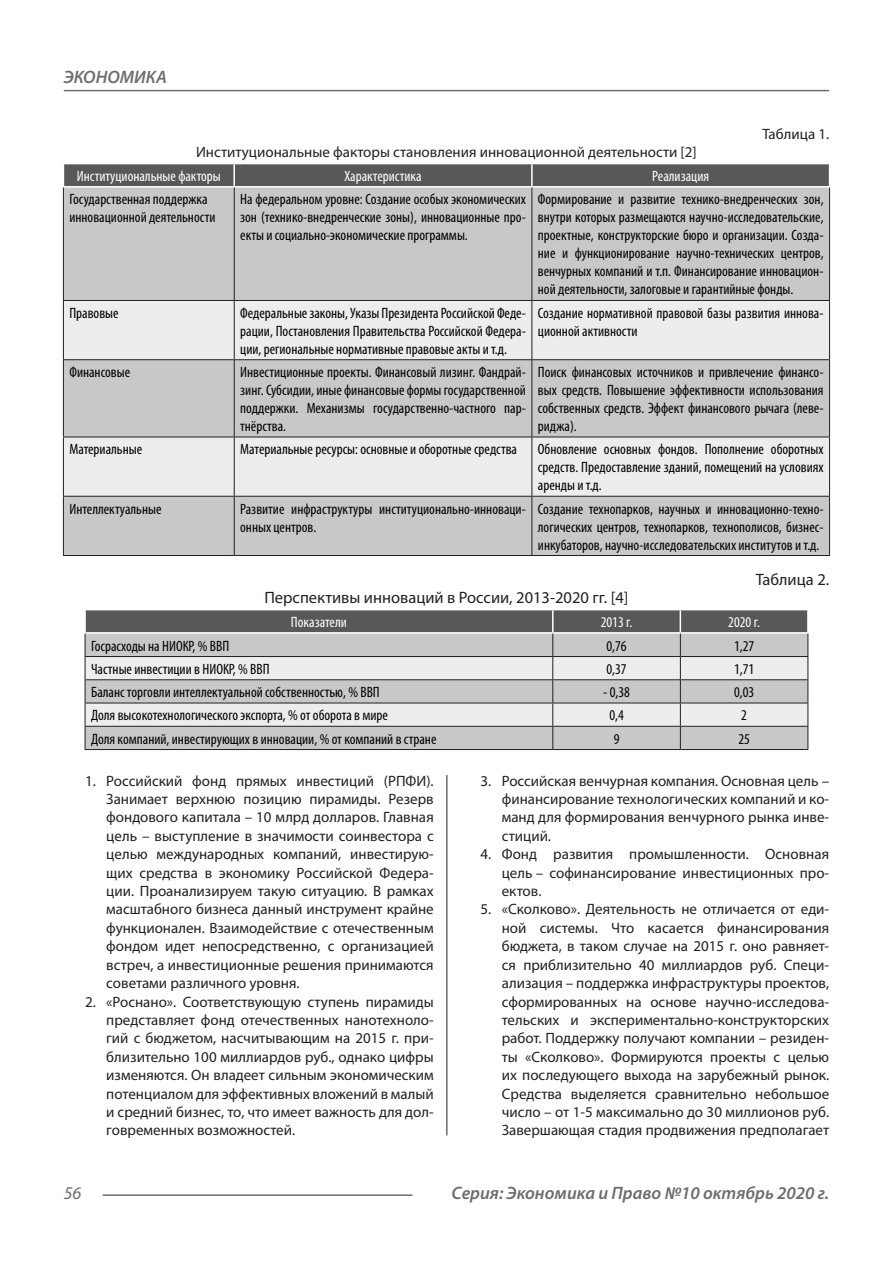
<style>
.page{position:relative;width:893px;height:1263px;background:#fff}
.page>*{position:absolute;margin:0;border:0;box-sizing:border-box;transform-origin:0 0}
.t1{font:italic 600 18px "Myriad Pro";color:#6c6d70}
.t2{font:italic 18px "Myriad Pro";color:#6c6d70}
.Статья_текст{font:16.5px "Myriad Pro";color:#231f20}
.Таблица_Строка{font:condensed 15px/18px "Myriad Pro";color:#000;text-align:justify}
.Статья_текст-2{font:15px/18.5px "Myriad Pro";color:#231f20;text-align:justify}
.Таблица_Заголовок_Яч{font:condensed 15px "Myriad Pro";color:#fff}
</style>
<div class="page">
<hr style="left:446px;top:128px;width:1px;height:1007px;background:#231f20">
<hr style="left:103px;top:1194px;width:309px;height:2px;background:#6c6d70">
<hr style="left:64px;top:90px;width:765px;height:1px;background:#6c6d70">
<div style="left:441px;top:123px;width:12px;height:651px;background:#fff"></div>
<div style="left:64px;top:188px;width:765px;height:367px;background:#c7c8ca"></div>
<svg style="left:64px;top:301px;width:765px;height:195px;background:#dcddde"></svg>
<div style="left:63px;top:164px;width:767px;height:22px;background:#57585a"></div>
<hr style="left:63px;top:188px;width:1px;height:112px;background:#231f20">
<hr style="left:234px;top:188px;width:1px;height:112px;background:#231f20">
<hr style="left:531px;top:188px;width:1px;height:112px;background:#231f20">
<hr style="left:829px;top:188px;width:1px;height:112px;background:#231f20">
<hr style="left:63px;top:300px;width:171px;height:1px;background:#231f20">
<hr style="left:63px;top:301px;width:1px;height:58px;background:#231f20">
<hr style="left:234px;top:300px;width:298px;height:1px;background:#231f20">
<hr style="left:234px;top:301px;width:1px;height:58px;background:#231f20">
<hr style="left:532px;top:300px;width:298px;height:1px;background:#231f20">
<hr style="left:531px;top:301px;width:1px;height:58px;background:#231f20">
<hr style="left:829px;top:301px;width:1px;height:58px;background:#231f20">
<hr style="left:63px;top:359px;width:171px;height:1px;background:#231f20">
<hr style="left:63px;top:360px;width:1px;height:77px;background:#231f20">
<hr style="left:234px;top:359px;width:298px;height:1px;background:#231f20">
<hr style="left:234px;top:360px;width:1px;height:77px;background:#231f20">
<hr style="left:532px;top:359px;width:298px;height:1px;background:#231f20">
<hr style="left:531px;top:360px;width:1px;height:77px;background:#231f20">
<hr style="left:829px;top:360px;width:1px;height:77px;background:#231f20">
<hr style="left:63px;top:437px;width:171px;height:1px;background:#231f20">
<hr style="left:63px;top:437px;width:1px;height:59px;background:#231f20">
<hr style="left:234px;top:437px;width:298px;height:1px;background:#231f20">
<hr style="left:234px;top:437px;width:1px;height:59px;background:#231f20">
<hr style="left:532px;top:437px;width:298px;height:1px;background:#231f20">
<hr style="left:531px;top:437px;width:1px;height:59px;background:#231f20">
<hr style="left:829px;top:437px;width:1px;height:59px;background:#231f20">
<hr style="left:63px;top:496px;width:171px;height:1px;background:#231f20">
<hr style="left:63px;top:497px;width:1px;height:58px;background:#231f20">
<hr style="left:234px;top:496px;width:298px;height:1px;background:#231f20">
<hr style="left:234px;top:497px;width:1px;height:58px;background:#231f20">
<hr style="left:532px;top:496px;width:298px;height:1px;background:#231f20">
<hr style="left:531px;top:497px;width:1px;height:58px;background:#231f20">
<hr style="left:829px;top:497px;width:1px;height:58px;background:#231f20">
<hr style="left:63px;top:555px;width:171px;height:1px;background:#231f20">
<hr style="left:234px;top:555px;width:298px;height:1px;background:#231f20">
<hr style="left:532px;top:555px;width:298px;height:1px;background:#231f20">
<svg style="left:85px;top:610px;width:723px;height:139px;background:#bdbdbf"></svg>
<hr style="left:85px;top:749px;width:468px;height:1px;background:#231f20">
<hr style="left:553px;top:749px;width:127px;height:1px;background:#231f20">
<hr style="left:680px;top:749px;width:128px;height:1px;background:#231f20">
<p class="t1" style="left:64px;top:66px;width:105px">ЭКОНОМИКА</p>
<p class="Статья_текст-2" style="left:762px;top:124px;width:68px">Таблица 1.</p>
<p class="Статья_текст-2" style="left:196px;top:142px;width:502px">Институциональные факторы становления инновационной деятельности [2]</p>
<p class="Таблица_Заголовок_Яч" style="left:77px;top:167px;width:146px">Институциональные факторы</p>
<p class="Таблица_Заголовок_Яч" style="left:344px;top:167px;width:79px">Характеристика</p>
<p class="Таблица_Заголовок_Яч" style="left:652px;top:167px;width:58px">Реализация</p>
<p class="Таблица_Строка" style="left:69px;top:190px;width:147px">Государственная поддержка инновационной деятельности</p>
<p class="Таблица_Строка" style="left:240px;top:190px;width:287px">На федеральном уровне: Создание особых экономических зон (технико-внедренческие зоны), инновационные про&shy;екты и социально-экономические программы.</p>
<p class="Таблица_Строка" style="left:538px;top:190px;width:287px">Формирование и развитие технико-внедренческих зон, внутри которых размещаются научно-исследовательские, проектные, конструкторские бюро и организации. Созда&shy;ние и функционирование научно-технических центров, венчурных компаний и т.п. Финансирование инновацион&shy;ной деятельности, залоговые и гарантийные фонды.</p>
<p class="Таблица_Строка" style="left:69px;top:304px;width:51px">Правовые</p>
<p class="Таблица_Строка" style="left:240px;top:304px;width:287px">Федеральные законы, Указы Президента Российской Феде&shy;рации, Постановления Правительства Российской Федера&shy;ции, региональные нормативные правовые акты и т.д.</p>
<p class="Таблица_Строка" style="left:538px;top:304px;width:287px">Создание нормативной правовой базы развития иннова&shy;ционной активности</p>
<p class="Таблица_Строка" style="left:69px;top:363px;width:62px">Финансовые</p>
<p class="Таблица_Строка" style="left:240px;top:363px;width:287px">Инвестиционные проекты. Финансовый лизинг. Фандрай&shy;зинг. Субсидии, иные финансовые формы государственной поддержки. Механизмы государственно-частного пар&shy;тнёрства.</p>
<p class="Таблица_Строка" style="left:538px;top:363px;width:287px">Поиск финансовых источников и привлечение финансо&shy;вых средств. Повышение эффективности использования собственных средств. Эффект финансового рычага (леве&shy;риджа).</p>
<p class="Таблица_Строка" style="left:69px;top:440px;width:74px">Материальные</p>
<p class="Таблица_Строка" style="left:240px;top:440px;width:278px">Материальные ресурсы: основные и оборотные средства</p>
<p class="Таблица_Строка" style="left:538px;top:440px;width:287px">Обновление основных фондов. Пополнение оборотных средств. Предоставление зданий, помещений на условиях аренды и т.д.</p>
<p class="Таблица_Строка" style="left:69px;top:499px;width:94px">Интеллектуальные</p>
<p class="Таблица_Строка" style="left:240px;top:499px;width:287px">Развитие инфраструктуры институционально-инноваци&shy;онных центров.</p>
<p class="Таблица_Строка" style="left:538px;top:499px;width:287px">Создание технопарков, научных и инновационно-техно&shy;логических центров, технопарков, технополисов, бизнес&shy;инкубаторов, научно-исследовательских институтов и т.д.</p>
<p class="Статья_текст" style="left:756px;top:569px;width:75px">Таблица 2.</p>
<p class="Статья_текст" style="left:264px;top:587px;width:366px">Перспективы инноваций в России, 2013-2020 гг. [4]</p>
<p class="Таблица_Заголовок_Яч" style="left:291px;top:613px;width:57px">Показатели</p>
<p class="Таблица_Заголовок_Яч" style="left:601px;top:613px;width:33px">2013 г.</p>
<p class="Таблица_Заголовок_Яч" style="left:728px;top:613px;width:33px">2020 г.</p>
<p class="Таблица_Строка" style="left:91px;top:636px;width:140px">Госрасходы на НИОКР, % ВВП</p>
<p class="Таблица_Строка" style="left:606px;top:636px;width:22px">0,76</p>
<p class="Таблица_Строка" style="left:734px;top:636px;width:22px">1,27</p>
<p class="Таблица_Строка" style="left:91px;top:660px;width:180px">Частные инвестиции в НИОКР, % ВВП</p>
<p class="Таблица_Строка" style="left:606px;top:660px;width:22px">0,37</p>
<p class="Таблица_Строка" style="left:734px;top:660px;width:22px">1,71</p>
<p class="Таблица_Строка" style="left:91px;top:683px;width:290px">Баланс торговли интеллектуальной собственностью, % ВВП</p>
<p class="Таблица_Строка" style="left:603px;top:683px;width:28px">- 0,38</p>
<p class="Таблица_Строка" style="left:734px;top:683px;width:22px">0,03</p>
<p class="Таблица_Строка" style="left:91px;top:706px;width:298px">Доля высокотехнологического экспорта, % от оборота в мире</p>
<p class="Таблица_Строка" style="left:609px;top:706px;width:16px">0,4</p>
<p class="Таблица_Строка" style="left:741px;top:706px;width:7px">2</p>
<p class="Таблица_Строка" style="left:91px;top:729px;width:347px">Доля компаний, инвестирующих в инновации, % от компаний в стране</p>
<p class="Таблица_Строка" style="left:614px;top:729px;width:7px">9</p>
<p class="Таблица_Строка" style="left:738px;top:729px;width:13px">25</p>
<p class="Статья_текст-2" style="left:106px;top:771px;width:329px;text-indent:-21px">1. Российский фонд прямых инвестиций (РПФИ).<br>Занимает верхнюю позицию пирамиды. Резерв фондового капитала – 10 млрд долларов. Главная цель – выступление в значимости соинвестора с целью международных компаний, инвестирую&shy;щих средства в экономику Российской Федера&shy;ции. Проанализируем такую ситуацию. В рамках масштабного бизнеса данный инструмент крайне функционален. Взаимодействие с отечественным фондом идет непосредственно, с организацией встреч, а инвестиционные решения принимаются советами различного уровня.</p>
<p class="Статья_текст-2" style="left:106px;top:992px;width:329px;text-indent:-21px">2. «Роснано». Соответствующую ступень пирамиды представляет фонд отечественных нанотехноло&shy;гий с бюджетом, насчитывающим на 2015 г. при&shy;близительно 100 миллиардов руб., однако цифры изменяются. Он владеет сильным экономическим потенциалом для эффективных вложений в малый и средний бизнес, то, что имеет важность для дол&shy;говременных возможностей.</p>
<p class="Статья_текст-2" style="left:502px;top:771px;width:329px;text-indent:-21px">3. Российская венчурная компания. Основная цель – финансирование технологических компаний и ко&shy;манд для формирования венчурного рынка инве&shy;стиций.</p>
<p class="Статья_текст-2" style="left:502px;top:845px;width:329px;text-indent:-21px">4. Фонд развития промышленности. Основная цель – софинансирование инвестиционных про&shy;ектов.</p>
<p class="Статья_текст-2" style="left:502px;top:900px;width:329px;text-indent:-21px">5. «Сколково». Деятельность не отличается от еди&shy;ной системы. Что касается финансирования бюджета, в таком случае на 2015 г. оно равняет&shy;ся приблизительно 40 миллиардов руб. Специ&shy;ализация – поддержка инфраструктуры проектов, сформированных на основе научно-исследова&shy;тельских и экспериментально-конструкторских работ. Поддержку получают компании – резиден&shy;ты «Сколково». Формируются проекты с целью их последующего выхода на зарубежный рынок.<br>Средства выделяется сравнительно небольшое число – от 1-5 максимально до 30 миллионов руб.<br>Завершающая стадия продвижения предполагает</p>
<p class="t2" style="left:64px;top:1182px;width:19px">56</p>
<p class="t1" style="left:451px;top:1182px;width:379px">Серия: Экономика и Право №10 октябрь 2020 г.</p>
</div>
